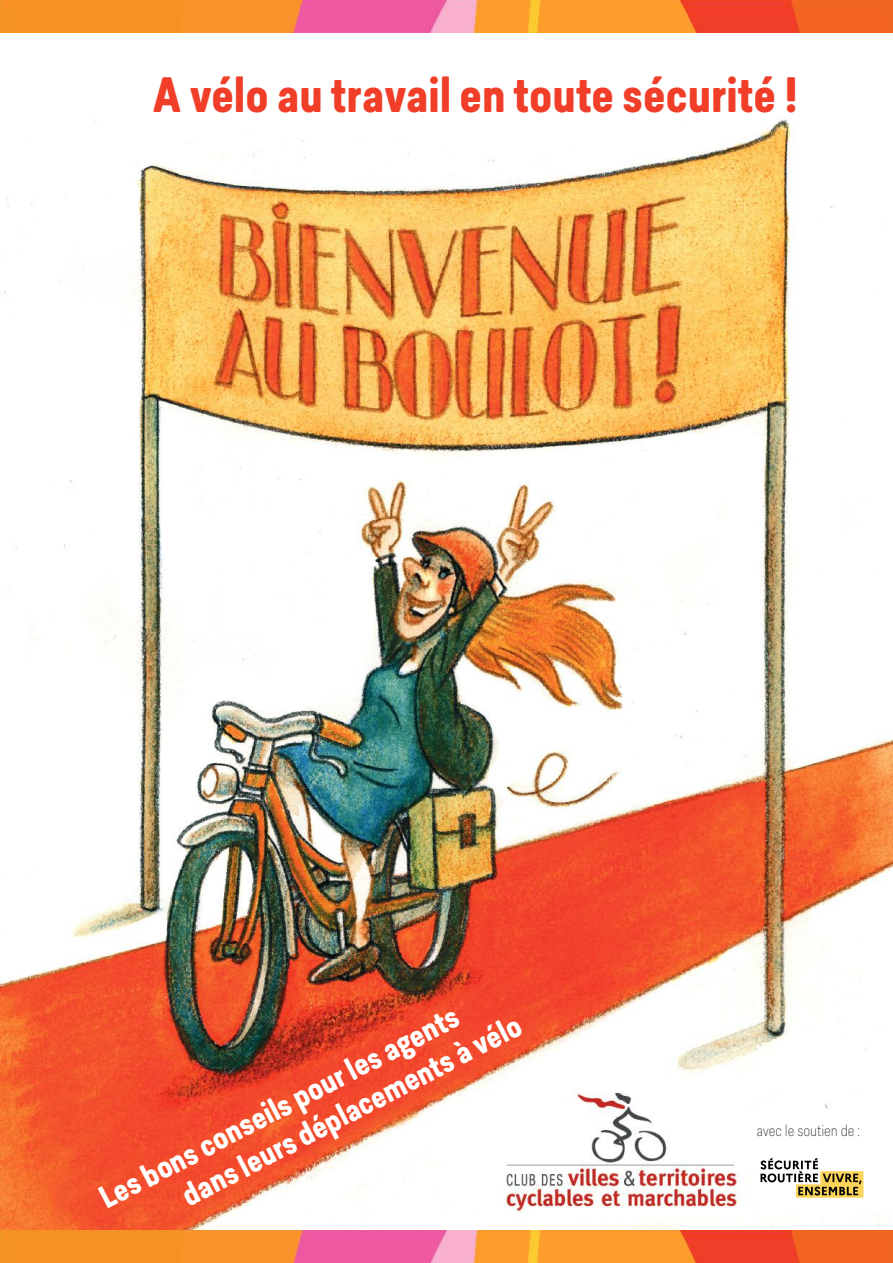
<style>
.page{position:relative;width:893px;height:1263px;background:#fff}
.page>*{position:absolute;margin:0;border:0;box-sizing:border-box;transform-origin:0 0}
.t1{font:700 46.5px "Predige Rounded";color:#f03e28}
.t2{font:700 30px "Predige Rounded";color:#fff}
.t3{font:100 15px "Predige Rounded";color:#241f1f}
</style>
<div class="page">
<img style="left:0;top:119px;width:893px;height:1144px">
<img style="left:1px;top:0;width:891px;height:33px">
<img style="left:498px;top:1080px;width:247px;height:138px">
<img style="left:755px;top:1146px;width:113px;height:64px">
<img style="left:1px;top:1230px;width:891px;height:33px">
<h1 class="t1" style="left:152px;top:62px;width:647px">A vélo au travail en toute sécurité !</h1>
<p class="t2" style="left:92px;top:1182px;width:402px;rotate:-28deg">Les bons conseils pour les agents</p>
<p class="t2" style="left:174px;top:1177px;width:379px;rotate:-27deg">dans leurs déplacements à vélo</p>
<p class="t3" style="left:756px;top:1120px;width:105px">avec le soutien de :</p>
</div>
